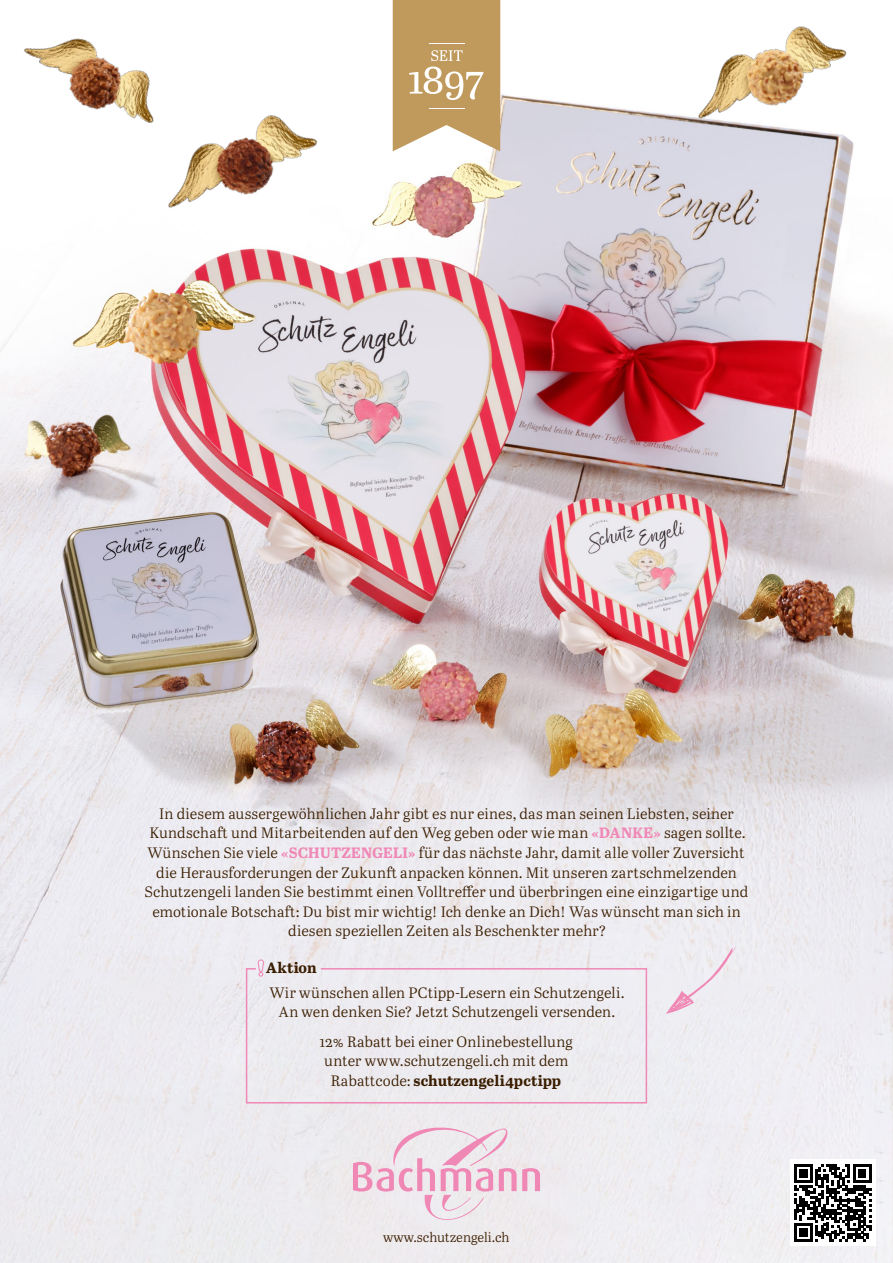
<style>
.page{position:relative;width:893px;height:1263px;background:#fff}
.page>*{position:absolute;margin:0;border:0;box-sizing:border-box;transform-origin:0 0}
.t1{font:15px/19.6px "Abril Text Lt";letter-spacing:.005em;color:#3a1d00;text-align:center}
.t2{font:700 15px "Abril Text";color:#3a1d00}
.t3{font:13.5px "Abril Text Lt";color:#3a1d00}
.s1{font-family:"Abril Text";font-weight:700;color:#f088b6}
.s2{font-family:"Abril Text Lt";font-weight:400}
</style>
<div class="page">
<img style="left:0;top:0;width:893px;height:1263px">
<img style="left:0;top:8px;width:183px;height:141px">
<img style="left:662px;top:0;width:210px;height:176px">
<svg style="left:353px;top:1127px;width:187px;height:93px"></svg>
<img style="left:132px;top:69px;width:210px;height:197px">
<svg style="left:666px;top:947px;width:70px;height:67px"></svg>
<svg style="left:393px;top:0;width:107px;height:151px"></svg>
<hr style="left:429px;top:43px;width:35px;height:1px;background:#fff">
<div style="left:790px;top:1159px;width:85px;height:87px;background:#fff"></div>
<svg style="left:794px;top:1164px;width:77px;height:77px"></svg>
<div style="left:245px;top:967px;width:403px;height:137px;background:#edebf0"></div>
<svg style="left:257px;top:959px;width:7px;height:18px"></svg>
<p class="t1" style="left:145px;top:803px;width:605px">In diesem aussergewöhnlichen Jahr gibt es nur eines, das man seinen Liebsten, seiner Kundschaft und Mitarbeitenden auf den Weg geben oder wie man <span class="s1">«DANKE»</span> sagen sollte.<br>Wünschen Sie viele <span class="s1">«SCHUTZENGELI»</span> für das nächste Jahr, damit alle voller Zuversicht die Herausforderungen der Zukunft anpacken können. Mit unseren zartschmelzenden Schutzengeli landen Sie bestimmt einen Volltreffer und überbringen eine einzigartige und emotionale Botschaft: Du bist mir wichtig! Ich denke an Dich! Was wünscht man sich in diesen speziellen Zeiten als Beschenkter mehr?</p>
<p class="t2" style="left:266px;top:957px;width:52px">Aktion</p>
<p class="t1" style="left:270px;top:982px;width:356px">Wir wünschen allen PCtipp-Lesern ein Schutzengeli.<br>An wen denken Sie? Jetzt Schutzengeli versenden.</p>
<p class="t1" style="left:320px;top:1031px;width:255px">12% Rabatt bei einer Onlinebestellung unter www.schutzengeli.ch mit dem</p>
<p class="t2" style="left:331px;top:1069px;width:232px"><span class="s2">Rabattcode:</span> schutzengeli4pctipp</p>
<p class="t3" style="left:383px;top:1227px;width:128px">www.schutzengeli.ch</p>
</div>
